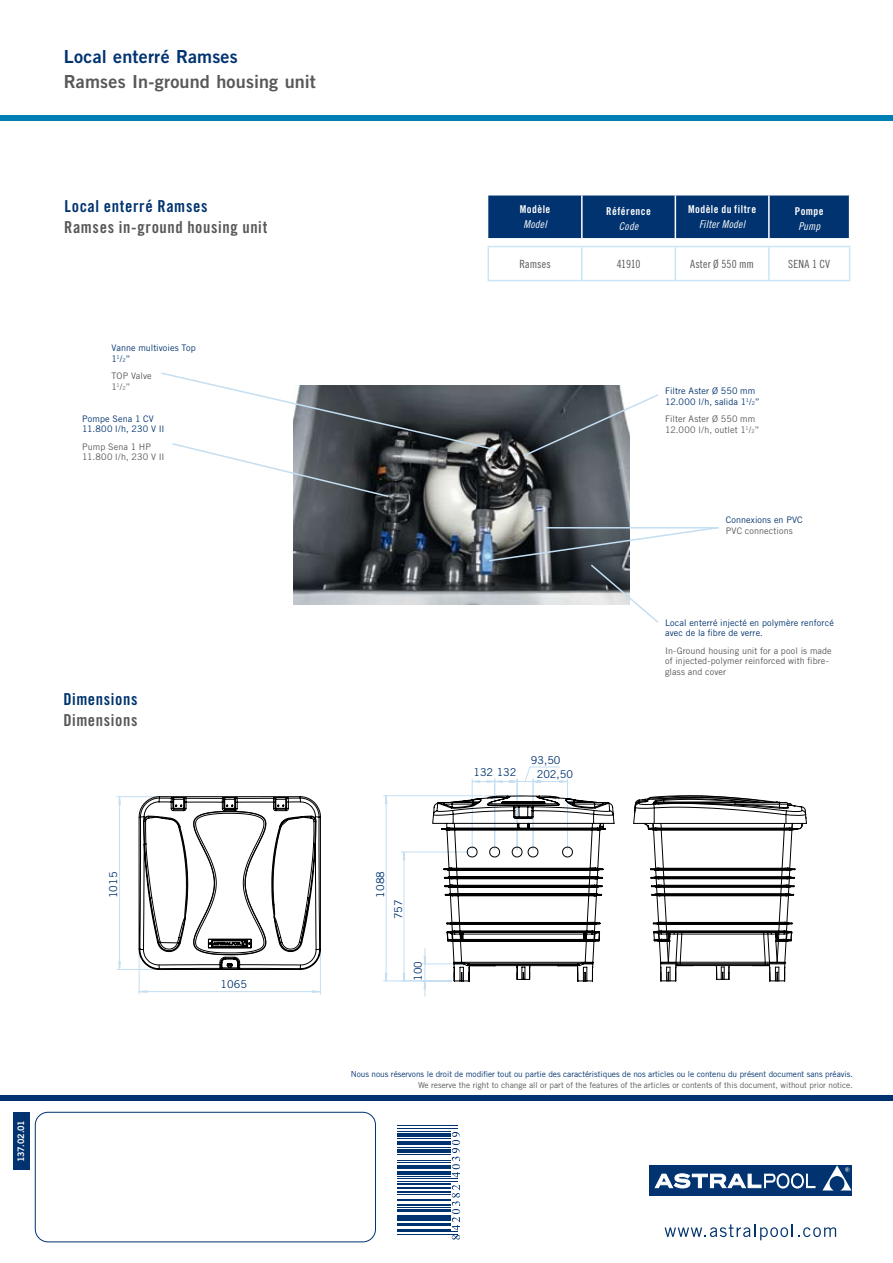
<style>
.page{position:relative;width:893px;height:1263px;background:#fff}
.page>*{position:absolute;margin:0;border:0;box-sizing:border-box;transform-origin:0 0}
.t1{font:18px "Trade Gothic Bold Two";letter-spacing:.01em;color:#58585a}
.t2{font:18px "Trade Gothic Bold Two";letter-spacing:.015em;color:#00336f}
.t3{font:16.5px "Trade Gothic Bold Cond Twenty";letter-spacing:.035em;color:#58585a}
.t4{font:16.5px "Trade Gothic Bold Cond Twenty";letter-spacing:.04em;color:#00336f}
.t5{font:11.25px "Trade Gothic Cond Eighteen";letter-spacing:.01em;color:#58585a}
.t6{font:10.8px/14.7px "Trade Gothic";color:#00336f}
.t7{font:10.8px "Trade Gothic Bold Cond Twenty";letter-spacing:.045em;color:#fff}
.t8{font:10.8px "Trade Gothic Cond Eighteen Obl";letter-spacing:.02em;color:#fff}
.t9{font:9px/10.8px "Trade Gothic";letter-spacing:.01em;color:#58585a}
.t10{font:9px/10.8px "Trade Gothic";letter-spacing:.01em;color:#00336f}
.t11{font:9px "Trade Gothic Bold Two";letter-spacing:-.015em;color:#fff}
.t12{font:8.25px "Trade Gothic";color:#00336f}
.t13{font:8.25px "Trade Gothic";color:#58585a}
.s1{font-size:5.25px}
</style>
<div class="page">
<div style="left:35px;top:1112px;width:341px;height:130px;border:1px solid #00336f;border-radius:13px"></div>
<div style="left:13px;top:1112px;width:16px;height:58px;background:#00336f"></div>
<svg style="left:665px;top:1224px;width:171px;height:16px"></svg>
<div style="left:649px;top:1165px;width:173px;height:31px;background:#00336f"></div>
<svg style="left:822px;top:1190px;width:29px;height:6px"></svg>
<svg style="left:822px;top:1165px;width:29px;height:25px"></svg>
<svg style="left:654px;top:1173px;width:162px;height:16px"></svg>
<div style="left:0;top:115px;width:893px;height:6px;background:#007fb5"></div>
<div style="left:488px;top:195px;width:361px;height:43px;background:#00336f"></div>
<hr style="left:488px;top:247px;width:1px;height:33px;background:#c8e6f6">
<hr style="left:581px;top:247px;width:2px;height:33px;background:#c8e6f6">
<hr style="left:675px;top:247px;width:1px;height:33px;background:#c8e6f6">
<hr style="left:768px;top:247px;width:2px;height:33px;background:#c8e6f6">
<hr style="left:849px;top:247px;width:1px;height:33px;background:#c8e6f6">
<hr style="left:488px;top:280px;width:94px;height:1px;background:#c8e6f6">
<hr style="left:582px;top:280px;width:93px;height:1px;background:#c8e6f6">
<hr style="left:675px;top:280px;width:94px;height:1px;background:#c8e6f6">
<hr style="left:769px;top:280px;width:81px;height:1px;background:#c8e6f6">
<hr style="left:488px;top:246px;width:94px;height:1px;background:#c8e6f6">
<hr style="left:582px;top:246px;width:93px;height:1px;background:#c8e6f6">
<hr style="left:675px;top:246px;width:94px;height:1px;background:#c8e6f6">
<hr style="left:769px;top:246px;width:81px;height:1px;background:#c8e6f6">
<hr style="left:581px;top:195px;width:2px;height:43px;background:#fff">
<hr style="left:675px;top:195px;width:1px;height:43px;background:#fff">
<hr style="left:768px;top:195px;width:2px;height:43px;background:#fff">
<div style="left:0;top:1095px;width:893px;height:5px;background:#00336f"></div>
<img style="left:294px;top:385px;width:335px;height:220px">
<svg style="left:522px;top:393px;width:136px;height:65px"></svg>
<svg style="left:161px;top:372px;width:337px;height:126px"></svg>
<hr style="left:117px;top:969px;width:40px;height:1px;background:#c4def2">
<hr style="left:117px;top:796px;width:40px;height:1px;background:#c4def2">
<svg style="left:118px;top:796px;width:203px;height:199px"></svg>
<svg style="left:384px;top:766px;width:231px;height:231px"></svg>
<svg style="left:633px;top:795px;width:174px;height:187px"></svg>
<svg style="left:487px;top:526px;width:232px;height:97px"></svg>
<hr style="left:397px;top:1234px;width:60px;height:1px;background:#00336f">
<hr style="left:397px;top:1231px;width:60px;height:1px;background:#00336f">
<hr style="left:397px;top:1229px;width:54px;height:1px;background:#00336f">
<hr style="left:397px;top:1223px;width:54px;height:2px;background:#00336f">
<hr style="left:397px;top:1219px;width:54px;height:2px;background:#00336f">
<hr style="left:397px;top:1215px;width:54px;height:2px;background:#00336f">
<hr style="left:397px;top:1209px;width:54px;height:2px;background:#00336f">
<hr style="left:397px;top:1207px;width:54px;height:1px;background:#00336f">
<hr style="left:397px;top:1205px;width:54px;height:1px;background:#00336f">
<hr style="left:397px;top:1199px;width:54px;height:1px;background:#00336f">
<hr style="left:397px;top:1194px;width:54px;height:1px;background:#00336f">
<hr style="left:397px;top:1191px;width:54px;height:1px;background:#00336f">
<hr style="left:397px;top:1187px;width:54px;height:2px;background:#00336f">
<hr style="left:397px;top:1183px;width:54px;height:2px;background:#00336f">
<hr style="left:397px;top:1181px;width:60px;height:1px;background:#00336f">
<hr style="left:397px;top:1178px;width:60px;height:1px;background:#00336f">
<hr style="left:397px;top:1176px;width:54px;height:1px;background:#00336f">
<hr style="left:397px;top:1171px;width:54px;height:4px;background:#00336f">
<hr style="left:397px;top:1166px;width:54px;height:3px;background:#00336f">
<hr style="left:397px;top:1162px;width:54px;height:1px;background:#00336f">
<hr style="left:397px;top:1160px;width:54px;height:1px;background:#00336f">
<hr style="left:397px;top:1154px;width:54px;height:1px;background:#00336f">
<hr style="left:397px;top:1150px;width:54px;height:3px;background:#00336f">
<hr style="left:397px;top:1147px;width:54px;height:1px;background:#00336f">
<hr style="left:397px;top:1142px;width:54px;height:3px;background:#00336f">
<hr style="left:397px;top:1138px;width:54px;height:1px;background:#00336f">
<hr style="left:397px;top:1133px;width:54px;height:4px;background:#00336f">
<hr style="left:397px;top:1131px;width:54px;height:1px;background:#00336f">
<hr style="left:397px;top:1128px;width:60px;height:1px;background:#00336f">
<hr style="left:397px;top:1125px;width:60px;height:1px;background:#00336f">
<svg style="left:452px;top:1185px;width:8px;height:54px"></svg>
<svg style="left:452px;top:1132px;width:8px;height:45px"></svg>
<h1 class="t2" style="left:64px;top:45px;width:176px">Local enterré Ramses</h1>
<h1 class="t1" style="left:64px;top:70px;width:254px">Ramses In-ground housing unit</h1>
<p class="t11" style="left:15px;top:1162px;width:44px;rotate:-90deg">137.02.01</p>
<h2 class="t4" style="left:64px;top:196px;width:145px">Local enterré Ramses</h2>
<p class="t7" style="left:520px;top:203px;width:32px">Modèle</p>
<p class="t8" style="left:523px;top:218px;width:25px">Model</p>
<h2 class="t3" style="left:64px;top:217px;width:205px">Ramses in-ground housing unit</h2>
<p class="t7" style="left:606px;top:204px;width:46px">Référence</p>
<p class="t8" style="left:619px;top:219px;width:21px">Code</p>
<p class="t7" style="left:688px;top:203px;width:70px">Modèle du filtre</p>
<p class="t8" style="left:699px;top:218px;width:48px">Filter Model</p>
<p class="t7" style="left:795px;top:204px;width:30px">Pompe</p>
<p class="t8" style="left:798px;top:219px;width:23px">Pump</p>
<p class="t10" style="left:112px;top:342px;width:86px">Vanne multivoies Top<br>1<sup>1</sup>/<span class="s1">2</span>”</p>
<p class="t9" style="left:112px;top:370px;width:42px">TOP Valve<br>1<sup>1</sup>/<span class="s1">2</span>”</p>
<p class="t10" style="left:82px;top:413px;width:84px">Pompe Sena 1 CV<br>11.800 l/h, 230 V II</p>
<p class="t9" style="left:82px;top:441px;width:84px">Pump Sena 1 HP<br>11.800 l/h, 230 V II</p>
<h2 class="t4" style="left:63px;top:689px;width:76px">Dimensions</h2>
<h2 class="t3" style="left:63px;top:710px;width:76px">Dimensions</h2>
<p class="t6" style="left:106px;top:898px;width:28px;rotate:-90deg">1015</p>
<p class="t6" style="left:221px;top:977px;width:28px">1065</p>
<p class="t5" style="left:519px;top:257px;width:33px">Ramses</p>
<p class="t5" style="left:617px;top:257px;width:25px">41910</p>
<p class="t5" style="left:690px;top:257px;width:65px">Aster Ø 550 mm</p>
<p class="t5" style="left:788px;top:257px;width:44px">SENA 1 CV</p>
<p class="t10" style="left:665px;top:386px;width:96px">Filtre Aster Ø 550 mm<br>12.000 l/h, salida 1<sup>1</sup>/<span class="s1">2</span>”</p>
<p class="t9" style="left:665px;top:414px;width:96px">Filter Aster Ø 550 mm<br>12.000 l/h, outlet 1<sup>1</sup>/<span class="s1">2</span>”</p>
<p class="t10" style="left:726px;top:515px;width:78px">Connexions en PVC</p>
<p class="t9" style="left:726px;top:525px;width:68px">PVC connections</p>
<p class="t6" style="left:373px;top:898px;width:28px;rotate:-90deg">1088</p>
<p class="t6" style="left:391px;top:919px;width:21px;rotate:-90deg">757</p>
<p class="t6" style="left:410px;top:981px;width:21px;rotate:-90deg">100</p>
<p class="t6" style="left:473px;top:765px;width:45px">132 132</p>
<p class="t6" style="left:537px;top:752px;width:38px;text-indent:-6px">93,50<br>202,50</p>
<p class="t10" style="left:665px;top:617px;width:170px">Local enterré injecté en polymère renforcé avec de la fibre de verre.</p>
<p class="t9" style="left:665px;top:645px;width:168px">In-Ground housing unit for a pool is made of injected-polymer reinforced with fibre&shy;glass and cover</p>
<p class="t12" style="left:351px;top:1069px;width:504px">Nous nous réservons le droit de modifier tout ou partie des caractéristiques de nos articles ou le contenu du présent document sans préavis.</p>
<p class="t13" style="left:418px;top:1080px;width:436px">We reserve the right to change all or part of the features of the articles or contents of this document, without prior notice.</p>
</div>
